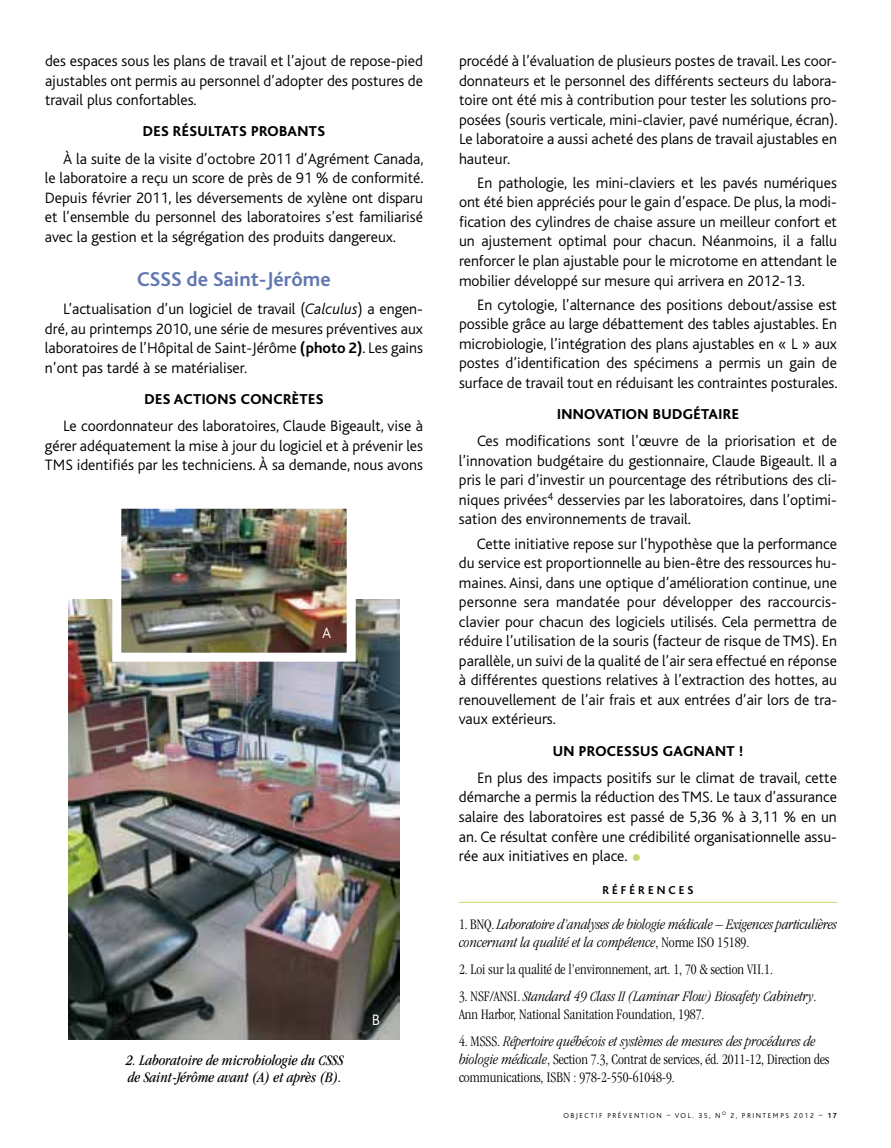
<style>
.page{position:relative;width:891px;height:1148px;background:#fff}
.page>*{position:absolute;margin:0;border:0;box-sizing:border-box;transform-origin:0 0}
.t1{font:300 36px "Bliss";color:#c5d870}
.t2{font:700 21px "Bliss";color:#6178b1}
.t3{font:300 15.75px/19.5px "Bliss";color:#000;text-align:justify}
.t4{font:300 15.75px "Bliss";color:#fff}
.t5{font:300 condensed 15px/18px "Garamond";color:#000}
.t6{font:italic 300 condensed 15px/18px "Garamond";letter-spacing:-.01em;color:#000}
.t7{font:800 15px "Bliss";letter-spacing:.025em;color:#000}
.t8{font:italic condensed 15px/16.5px "Garamond";color:#000}
.t9{font:700 12px "Bliss";letter-spacing:.25em;color:#000}
.t10{font:300 7.5px "Bliss";letter-spacing:.2em;color:#000}
.s1{font-style:italic}
.s2{font-weight:700}
.s3{font-style:normal}
</style>
<div class="page">
<hr style="left:459px;top:902px;width:378px;height:1px;background:#c5d870">
<img style="left:69px;top:599px;width:330px;height:441px">
<img style="left:122px;top:510px;width:224px;height:141px">
<div style="left:112px;top:500px;width:244px;height:161px;border:9px solid #fff"></div>
<p class="t3" style="left:45px;top:51px;width:380px">des espaces sous les plans de travail et l’ajout de repose-pied ajustables ont permis au personnel d’adopter des postures de travail plus confortables.</p>
<p class="t7" style="left:143px;top:123px;width:184px">DES RÉSULTATS PROBANTS</p>
<p class="t3" style="left:45px;top:149px;width:380px;text-indent:18px">À la suite de la visite d’octobre 2011 d’Agrément Canada, le laboratoire a reçu un score de près de 91 % de conformité.<br>Depuis février 2011, les déversements de xylène ont disparu et l’ensemble du personnel des laboratoires s’est familiarisé avec la gestion et la ségrégation des produits dangereux.</p>
<h2 class="t2" style="left:137px;top:268px;width:24px">CSSS</h2>
<h2 class="t2" style="left:187px;top:268px;width:146px">de Saint-Jérôme</h2>
<p class="t3" style="left:45px;top:300px;width:380px;text-indent:18px">L’actualisation d’un logiciel de travail (<span class="s1">Calculus</span>) a engen&shy;dré, au printemps 2010, une série de mesures préventives aux laboratoires de l’Hôpital de Saint-Jérôme <span class="s2">(photo 2)</span>. Les gains n’ont pas tardé à se matérialiser.</p>
<p class="t7" style="left:145px;top:391px;width:10px">DES</p>
<p class="t7" style="left:174px;top:391px;width:151px">ACTIONS CONCRÈTES</p>
<p class="t3" style="left:45px;top:417px;width:380px;text-indent:18px">Le coordonnateur des laboratoires, Claude Bigeault, vise à gérer adéquatement la mise à jour du logiciel et à prévenir les TMS identifiés par les techniciens. À sa demande, nous avons</p>
<p class="t4" style="left:322px;top:625px;width:11px">A</p>
<p class="t8" style="left:126px;top:1052px;width:219px">2. Laboratoire de microbiologie du CSSS de Saint-Jérôme avant (A) et après (B).</p>
<p class="t4" style="left:372px;top:1012px;width:10px">B</p>
<p class="t3" style="left:459px;top:51px;width:380px">procédé à l’évaluation de plusieurs postes de travail. Les coor&shy;donnateurs et le personnel des différents secteurs du labora&shy;toire ont été mis à contribution pour tester les solutions pro&shy;posées (souris verticale, mini-clavier, pavé numérique, écran).<br>Le laboratoire a aussi acheté des plans de travail ajustables en hauteur.</p>
<p class="t3" style="left:459px;top:173px;width:380px;text-indent:18px">En pathologie, les mini-claviers et les pavés numériques ont été bien appréciés pour le gain d’espace. De plus, la modi&shy;fication des cylindres de chaise assure un meilleur confort et un ajustement optimal pour chacun. Néanmoins, il a fallu renforcer le plan ajustable pour le microtome en attendant le mobilier développé sur mesure qui arrivera en 2012-13.</p>
<p class="t3" style="left:459px;top:295px;width:380px;text-indent:18px">En cytologie, l’alternance des positions debout/assise est possible grâce au large débattement des tables ajustables. En microbiologie, l’intégration des plans ajustables en « L » aux postes d’identification des spécimens a permis un gain de surface de travail tout en réduisant les contraintes posturales.</p>
<p class="t7" style="left:557px;top:406px;width:183px">INNOVATION BUDGÉTAIRE</p>
<p class="t3" style="left:459px;top:432px;width:380px;text-indent:18px">Ces modifications sont l’œuvre de la priorisation et de l’innovation budgétaire du gestionnaire, Claude Bigeault. Il a pris le pari d’investir un pourcentage des rétributions des cli&shy;niques privées<sup>4</sup> desservies par les laboratoires, dans l’optimi&shy;sation des environnements de travail.</p>
<p class="t3" style="left:459px;top:534px;width:380px;text-indent:18px">Cette initiative repose sur l’hypothèse que la performance du service est proportionnelle au bien-être des ressources hu&shy;maines. Ainsi, dans une optique d’amélioration continue, une personne sera mandatée pour développer des raccourcis&shy;clavier pour chacun des logiciels utilisés. Cela permettra de réduire l’utilisation de la souris (facteur de risque de TMS). En parallèle, un suivi de la qualité de l’air sera effectué en réponse à différentes questions relatives à l’extraction des hottes, au renouvellement de l’air frais et aux entrées d’air lors de tra&shy;vaux extérieurs.</p>
<p class="t7" style="left:553px;top:743px;width:192px">UN PROCESSUS GAGNANT !</p>
<p class="t3" style="left:459px;top:768px;width:379px;text-indent:18px">En plus des impacts positifs sur le climat de travail, cette démarche a permis la réduction des TMS. Le taux d’assurance salaire des laboratoires est passé de 5,36 % à 3,11 % en un an. Ce résultat confère une crédibilité organisationnelle assu&shy;rée aux initiatives en place.</p>
<h1 class="t1" style="left:631px;top:837px;width:12px">•</h1>
<p class="t9" style="left:603px;top:884px;width:92px">Référenc es</p>
<p class="t6" style="left:459px;top:915px;width:379px"><span class="s3">1. BNQ.</span> Laboratoire d’analyses de biologie médicale – Exigences particulières concernant la qualité et la compétence<span class="s3">, Norme ISO 15189.</span></p>
<p class="t5" style="left:459px;top:960px;width:315px">2. Loi sur la qualité de l’environnement, art. 1, 70 &amp; section VII.1.</p>
<p class="t5" style="left:459px;top:987px;width:359px">3. NSF/ANSI. <span class="s1">Standard 49 Class II (Laminar Flow) Biosafety Cabinetry</span>.<br>Ann Harbor, National Sanitation Foundation, 1987.</p>
<p class="t5" style="left:459px;top:1032px;width:372px">4. MSSS. <span class="s1">Répertoire québécois et systèmes de mesures des procédures de biologie médicale</span>, Section 7.3, Contrat de services, éd. 2011-12, Direction des communications, ISBN : 978-2-550-61048-9.</p>
<p class="t10" style="left:563px;top:1111px;width:275px">OBJECTIF PRÉVENTION – VOL. 35, N<sup>O</sup> 2, PRINTEMPS 2012 – <span class="s2">17</span></p>
</div>
